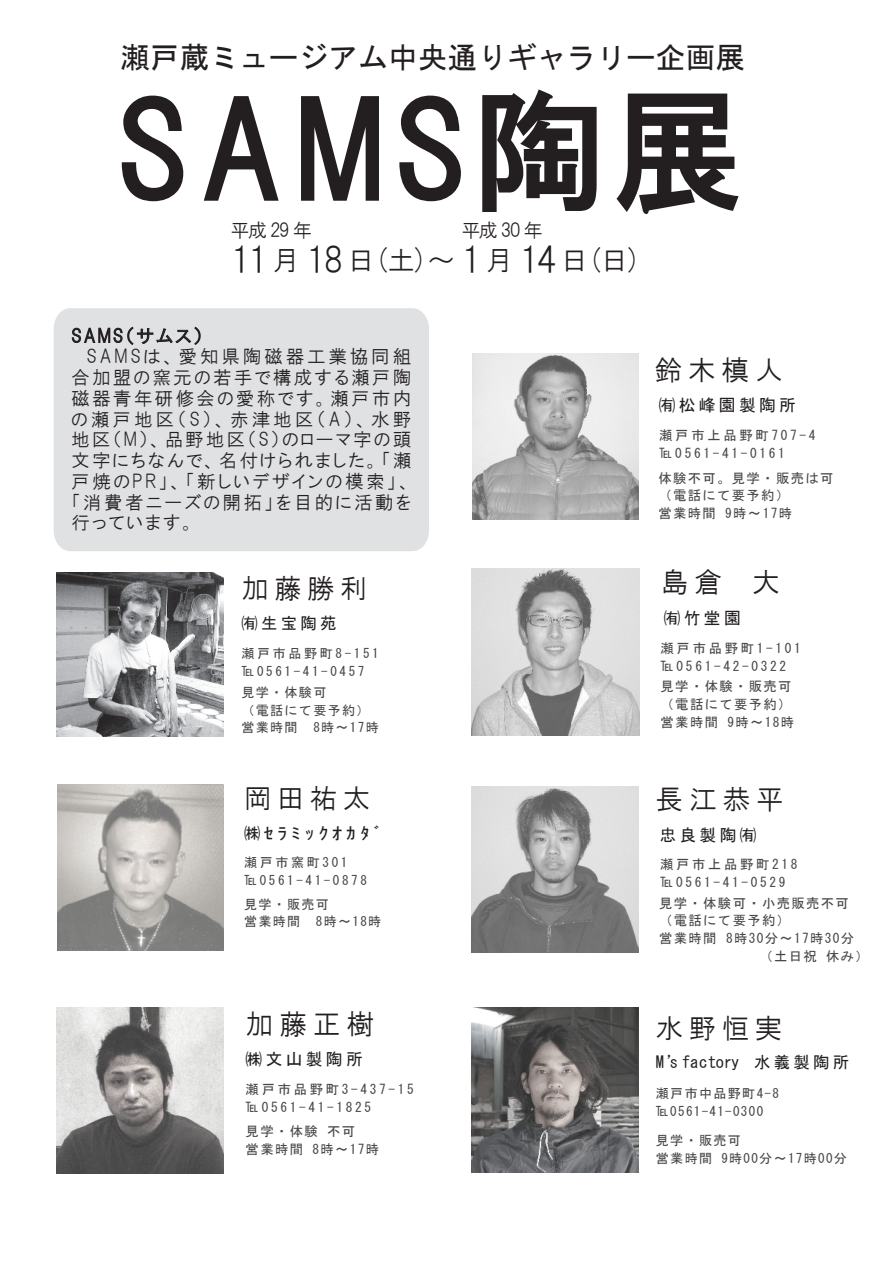
<style>
.page{position:relative;width:893px;height:1263px;background:#fff}
.page>*{position:absolute;margin:0;border:0;box-sizing:border-box;transform-origin:0 0}
.t1{font:131.25px "HGP Gothic E";letter-spacing:.05em;color:#231f20}
.t2{font:29.7px "DF Gothic P W3 WIN RKSJ H";color:#231f20}
.t3{font:28.05px "HGP Gothic M";letter-spacing:.2em;color:#231f20}
.t4{font:27.6px "HGP Gothic M";color:#231f20}
.t5{font:27.45px "HGP Gothic M";letter-spacing:.2em;color:#231f20}
.t6{font:19.05px "HGP Gothic M";letter-spacing:-.1em;color:#231f20}
.t7{font:18.75px/20.7px "HGP Gothic M";letter-spacing:.115em;color:#231f20}
.t8{font:16.8px "DF Gothic P W3 WIN RKSJ H";letter-spacing:.2em;color:#231f20}
.t9{font:16.35px "DF Gothic P W3 WIN RKSJ H";letter-spacing:.2em;color:#231f20}
.t10{font:16.35px "DF Gothic P W3 WIN RKSJ H";letter-spacing:.04em;color:#231f20}
.t11{font:13.35px/17.9px "DF Gothic P W3 WIN RKSJ H";letter-spacing:.1em;color:#464748}
.t12{font:13.35px/17.9px "DF Gothic P W3 WIN RKSJ H";letter-spacing:.2em;color:#464748}
.t13{font:13.05px/17.4px "DF Gothic P W3 WIN RKSJ H";letter-spacing:.1em;color:#464748}
.t14{font:13.05px/17.4px "DF Gothic P W3 WIN RKSJ H";letter-spacing:.2em;color:#464748}
.s1{font-size:35.7px}
</style>
<div class="page">
<div style="left:54px;top:308px;width:375px;height:243px;background:#e0e1e3"></div>
<img style="left:57px;top:572px;width:166px;height:164px">
<img style="left:57px;top:785px;width:166px;height:165px">
<svg style="left:71px;top:323px;width:130px;height:23px;background:#b7b7b9"></svg>
<img style="left:57px;top:1007px;width:166px;height:167px">
<img style="left:472px;top:354px;width:166px;height:166px">
<img style="left:472px;top:568px;width:167px;height:168px">
<img style="left:472px;top:786px;width:167px;height:167px">
<img style="left:472px;top:1007px;width:167px;height:166px">
<h2 class="t2" style="left:120px;top:42px;width:627px">瀬戸蔵ミュージアム中央通りギャラリー企画展</h2>
<h1 class="t1" style="left:116px;top:85px;width:628px">SAMS陶展</h1>
<p class="t6" style="left:231px;top:220px;width:83px">平成 29年</p>
<p class="t6" style="left:461px;top:220px;width:83px">平成 30年</p>
<h3 class="t4" style="left:231px;top:247px;width:407px"><span class="s1">11</span>月<span class="s1">18</span>日(土)～<span class="s1">1</span>月<span class="s1">14</span>日(日)</h3>
<p class="t7" style="left:71px;top:325px;width:342px">SAMS（サムス）<br>　SAMSは、愛知県陶磁器工業協同組合加盟の窯元の若手で構成する瀬戸陶磁器青年研修会の愛称です。瀬戸市内の瀬戸地区（S）、赤津地区（A）、水野地区（M）、品野地区（S）のローマ字の頭文字にちなんで、名付けられました。「瀬戸焼のPR」、「新しいデザインの模索」、「消費者ニーズの開拓」を目的に活動を行っています。</p>
<h3 class="t5" style="left:241px;top:574px;width:128px">加藤勝利</h3>
<p class="t9" style="left:241px;top:615px;width:97px">㈲生宝陶苑</p>
<p class="t14" style="left:241px;top:645px;width:139px">瀬戸市品野町8-151 ℡0561-41-0457</p>
<p class="t13" style="left:241px;top:684px;width:139px">見学・体験可<br>（電話にて要予約）営業時間　8時～17時</p>
<h3 class="t5" style="left:244px;top:785px;width:128px">岡田祐太</h3>
<p class="t9" style="left:244px;top:825px;width:141px">㈱ｾﾗﾐｯｸｵｶﾀﾞ</p>
<p class="t14" style="left:244px;top:854px;width:125px">瀬戸市窯町301 ℡0561-41-0878</p>
<p class="t13" style="left:244px;top:895px;width:139px">見学・販売可<br>営業時間　8時～18時</p>
<h3 class="t3" style="left:246px;top:1010px;width:130px">加藤正樹</h3>
<p class="t8" style="left:246px;top:1051px;width:119px">㈱文山製陶所</p>
<p class="t12" style="left:246px;top:1080px;width:170px">瀬戸市品野町3-437-15 ℡0561-41-1825</p>
<p class="t11" style="left:246px;top:1123px;width:135px">見学・体験 不可<br>営業時間 8時～17時</p>
<h3 class="t3" style="left:654px;top:356px;width:130px">鈴木槙人</h3>
<p class="t8" style="left:659px;top:397px;width:139px">㈲松峰園製陶所</p>
<p class="t12" style="left:659px;top:427px;width:158px">瀬戸市上品野町707-4 ℡0561-41-0161</p>
<p class="t11" style="left:658px;top:469px;width:176px">体験不可。見学・販売は可（電話にて要予約）<br>営業時間 9時～17時</p>
<h3 class="t3" style="left:661px;top:568px;width:121px">島倉　大</h3>
<p class="t8" style="left:664px;top:610px;width:78px">㈲竹堂園</p>
<p class="t12" style="left:661px;top:639px;width:142px">瀬戸市品野町1-101 ℡0561-42-0322</p>
<p class="t11" style="left:661px;top:677px;width:135px">見学・体験・販売可（電話にて要予約）営業時間 9時～18時</p>
<h3 class="t3" style="left:655px;top:785px;width:130px">長江恭平</h3>
<p class="t8" style="left:659px;top:826px;width:99px">忠良製陶㈲</p>
<p class="t12" style="left:660px;top:855px;width:139px">瀬戸市上品野町218 ℡0561-41-0529</p>
<p class="t11" style="left:659px;top:894px;width:191px">見学・体験可・小売販売不可</p>
<p class="t11" style="left:659px;top:912px;width:132px">（電話にて要予約）</p>
<p class="t11" style="left:659px;top:929px;width:197px">営業時間 8時30分～17時30分</p>
<p class="t11" style="left:715px;top:947px;width:155px">　　　（土日祝 休み）</p>
<h3 class="t5" style="left:656px;top:1014px;width:128px">水野恒実</h3>
<p class="t10" style="left:656px;top:1053px;width:195px">M’s factory 水義製陶所</p>
<p class="t13" style="left:656px;top:1085px;width:125px">瀬戸市中品野町4-8 ℡0561-41-0300</p>
<p class="t13" style="left:656px;top:1132px;width:193px">見学・販売可<br>営業時間 9時00分～17時00分</p>
</div>
